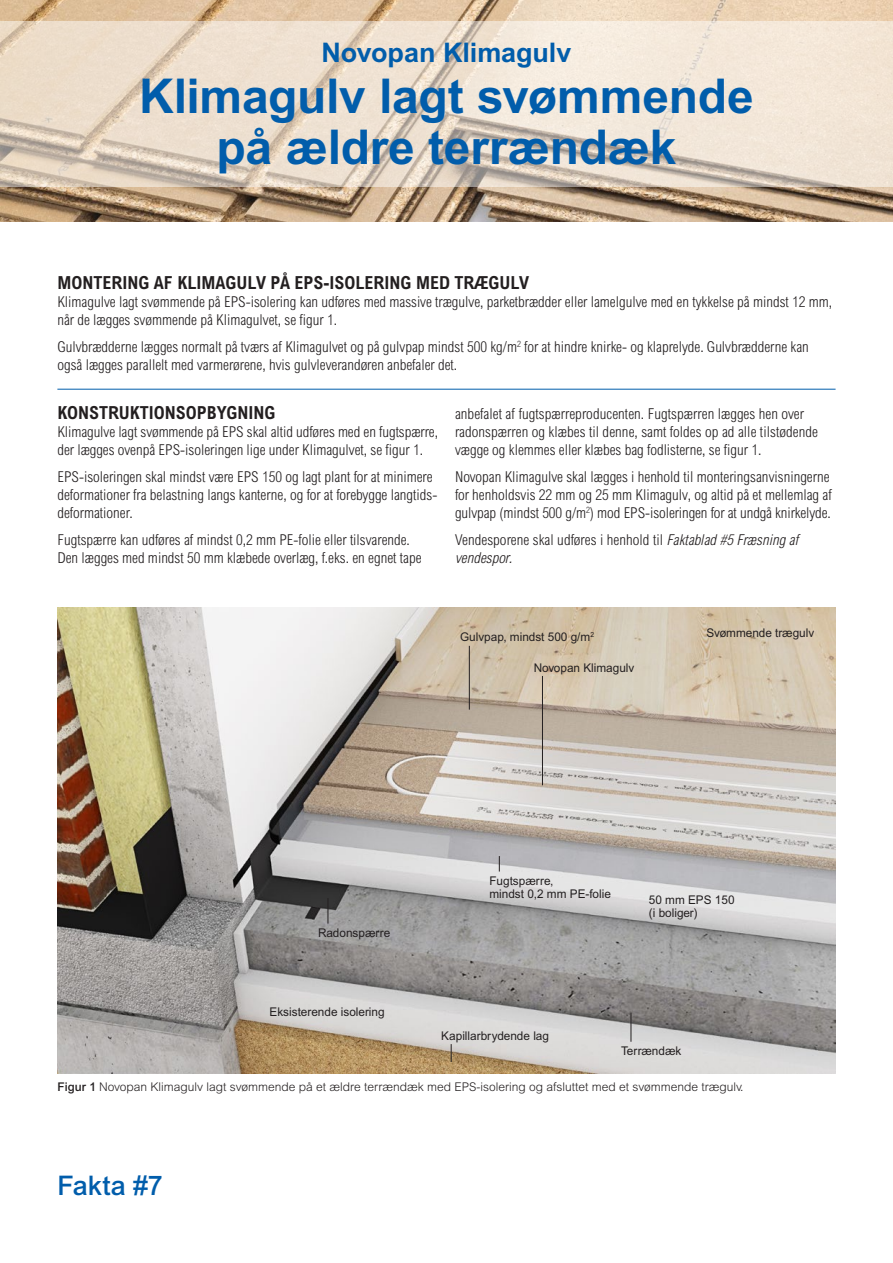
<style>
.page{position:relative;width:893px;height:1263px;background:#fff}
.page>*{position:absolute;margin:0;border:0;box-sizing:border-box;transform-origin:0 0}
.t1{font:700 48px/51px "Arial MT Pro";letter-spacing:-.005em;color:#015dab;text-align:center}
.t2{font:700 27px "Arial MT Pro";letter-spacing:-.005em;color:#015dab}
.t3{font:500 27px "Arial MT Pro";color:#015dab}
.t4{font:700 condensed 18px "Arial MT Pro";color:#231f20}
.t5{font:300 condensed 15px/18px "Arial MT Pro";color:#231f20}
.t6{font:12px/13.5px "Arial MT Pro";color:#231f20}
.t7{font:300 12px "Arial MT Pro";color:#231f20}
.s1{font-style:italic}
.s2{font-weight:500}
</style>
<div class="page">
<img style="left:0;top:0;width:893px;height:221px">
<svg style="left:0;top:21px;width:893px;height:166px;background:#e9dbcc"></svg>
<hr style="left:57px;top:389px;width:779px;height:1px;background:#015dab">
<img style="left:57px;top:607px;width:779px;height:467px">
<hr style="left:469px;top:646px;width:1px;height:64px;background:#231f20">
<hr style="left:542px;top:676px;width:1px;height:109px;background:#231f20">
<svg style="left:328px;top:898px;width:1px;height:25px"></svg>
<svg style="left:631px;top:1013px;width:1px;height:29px"></svg>
<svg style="left:451px;top:1044px;width:1px;height:18px"></svg>
<svg style="left:499px;top:856px;width:1px;height:15px"></svg>
<h2 class="t2" style="left:322px;top:37px;width:251px">Novopan Klimagulv</h2>
<h1 class="t1" style="left:139px;top:72px;width:616px">Klimagulv lagt svømmende på ældre terrændæk</h1>
<p class="t4" style="left:57px;top:273px;width:473px">MONTERING AF KLIMAGULV PÅ EPS-ISOLERING MED TRÆGULV</p>
<p class="t5" style="left:57px;top:294px;width:776px">Klimagulve lagt svømmende på EPS-isolering kan udføres med massive trægulve, parketbrædder eller lamelgulve med en tykkelse på mindst 12 mm, når de lægges svømmende på Klimagulvet, se figur 1.</p>
<p class="t5" style="left:57px;top:339px;width:753px">Gulvbrædderne lægges normalt på tværs af Klimagulvet og på gulvpap mindst 500 kg/m<sup>2</sup> for at hindre knirke- og klaprelyde. Gulvbrædderne kan også lægges parallelt med varmerørene, hvis gulvleverandøren anbefaler det.</p>
<p class="t4" style="left:57px;top:402px;width:219px">KONSTRUKTIONSOPBYGNING</p>
<p class="t5" style="left:57px;top:424px;width:382px">Klimagulve lagt svømmende på EPS skal altid udføres med en fugtspærre, der lægges ovenpå EPS-isoleringen lige under Klimagulvet, se figur 1.</p>
<p class="t5" style="left:57px;top:469px;width:381px">EPS-isoleringen skal mindst være EPS 150 og lagt plant for at minimere deformationer fra belastning langs kanterne, og for at forebygge langtids&shy;deformationer.</p>
<p class="t5" style="left:57px;top:532px;width:366px">Fugtspærre kan udføres af mindst 0,2 mm PE-folie eller tilsvarende.<br>Den lægges med mindst 50 mm klæbede overlæg, f.eks. en egnet tape</p>
<p class="t5" style="left:455px;top:406px;width:364px">anbefalet af fugtspærreproducenten. Fugtspærren lægges hen over radonspærren og klæbes til denne, samt foldes op ad alle tilstødende vægge og klemmes eller klæbes bag fodlisterne, se figur 1.</p>
<p class="t5" style="left:455px;top:469px;width:378px">Novopan Klimagulve skal lægges i henhold til monteringsanvisningerne for henholdsvis 22 mm og 25 mm Klimagulv, og altid på et mellemlag af gulvpap (mindst 500 g/m<sup>2</sup>) mod EPS-isoleringen for at undgå knirkelyde.</p>
<p class="t5" style="left:455px;top:532px;width:349px">Vendesporene skal udføres i henhold til <span class="s1">Faktablad#5Fræsningaf vendespor.</span></p>
<p class="t6" style="left:460px;top:631px;width:136px">Gulvpap, mindst 500 g/m<sup>2</sup></p>
<p class="t6" style="left:706px;top:627px;width:109px">Svømmende trægulv</p>
<p class="t6" style="left:534px;top:661px;width:102px">Novopan Klimagulv</p>
<p class="t6" style="left:318px;top:926px;width:74px">Radonspærre</p>
<p class="t6" style="left:270px;top:1005px;width:117px">Eksisterende isolering</p>
<p class="t6" style="left:489px;top:874px;width:123px">Fugtspærre,<br>mindst 0,2 mm PE-folie</p>
<p class="t6" style="left:649px;top:893px;width:87px">50 mm EPS 150 (i boliger)</p>
<p class="t6" style="left:441px;top:1029px;width:109px">Kapillarbrydende lag</p>
<p class="t6" style="left:621px;top:1044px;width:62px">Terrændæk</p>
<p class="t7" style="left:57px;top:1079px;width:688px"><span class="s2">Figur 1</span> Novopan Klimagulv lagt svømmende på et ældre terrændæk med EPS-isolering og afsluttet med et svømmende trægulv.</p>
<h2 class="t3" style="left:57px;top:1169px;width:107px">Fakta #7</h2>
</div>
